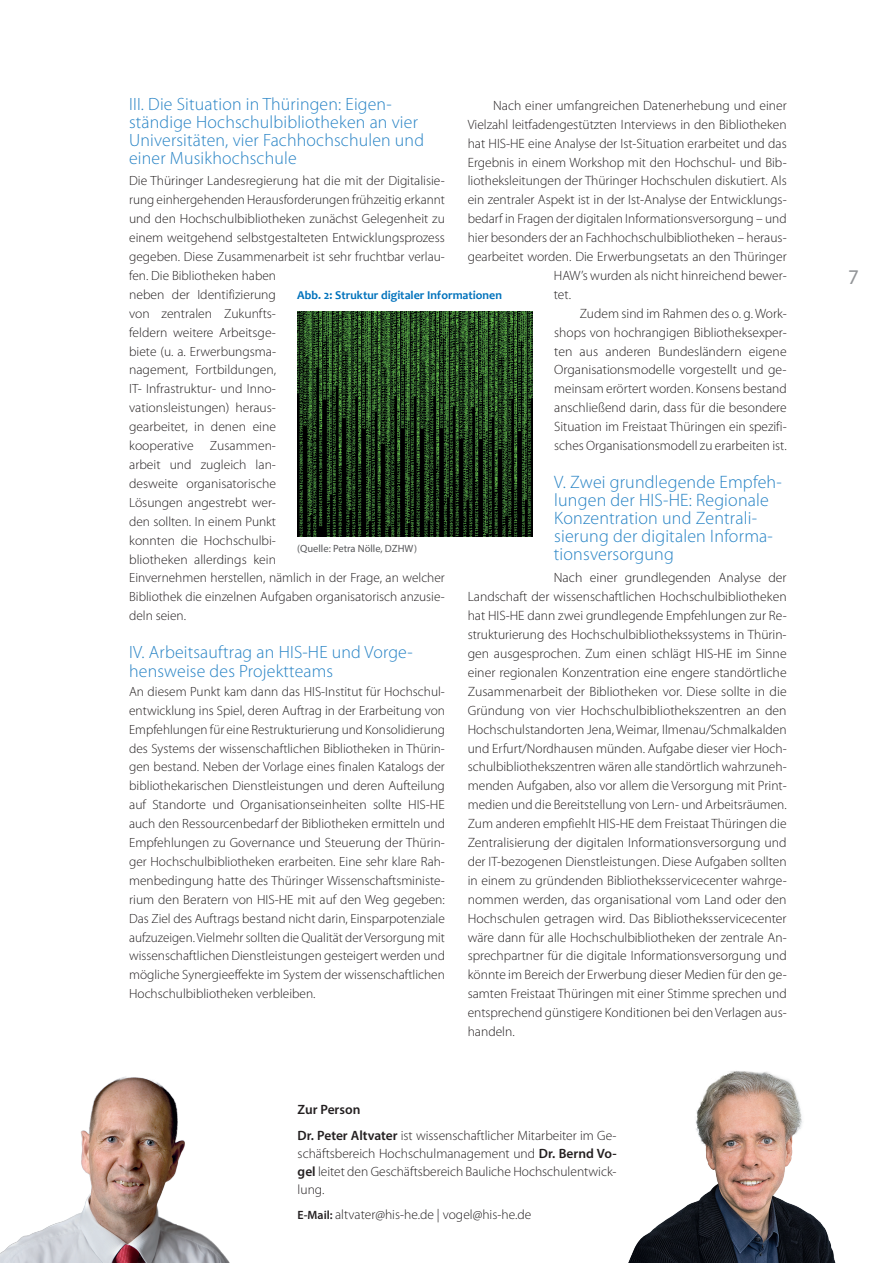
<style>
.page{position:relative;width:893px;height:1263px;background:#fff}
.page>*{position:absolute;margin:0;border:0;box-sizing:border-box;transform-origin:0 0}
.t1{font:21px "Myriad Pro";color:#939598}
.Zwischenüberschrift{font:300 18px/18px "Myriad Pro";letter-spacing:.01em;color:#2783c5}
.Zwischenüberschrift-2{font:300 17.85px/18px "Myriad Pro";letter-spacing:.01em;color:#2783c5}
.Fliesstext{font:300 13.5px/18.9px "Myriad Pro";color:#231f20;text-align:justify}
.Fliesstext_mit_Erstz{font:300 13.5px/18.9px "Myriad Pro";color:#231f20;text-align:justify}
.Fliesstext-2{font:600 13.5px "Myriad Pro";color:#231f20}
.Fliesstext-3{font:300 13.35px/18.9px "Myriad Pro";color:#231f20}
.Ü_Abbildung{font:700 12px "Candara";color:#0072bc}
.BU{font:10.5px "Myriad Pro";color:#57585a}
.s1{font-weight:600}
.s2{font-weight:600;font-size:12px}
</style>
<div class="page">
<img style="left:298px;top:312px;width:235px;height:225px">
<img style="left:628px;top:1071px;width:208px;height:192px">
<img style="left:0;top:1076px;width:230px;height:187px">
<p class="Zwischenüberschrift-2" style="left:129px;top:95px;width:296px">III. Die Situation in Thüringen: Eigen&shy;ständige Hochschulbibliotheken an vier Universitäten, vier Fachhochschulen und einer Musikhochschule</p>
<p class="Fliesstext-3" style="left:129px;top:171px;width:317px">Die Thüringer Landesregierung hat die mit der Digitalisie&shy;rung einhergehenden Herausforderungen frühzeitig erkannt und den Hochschulbibliotheken zunächst Gelegenheit zu einem weitgehend selbstgestalteten Entwicklungsprozess gegeben. Diese Zusammenarbeit ist sehr fruchtbar verlau&shy;fen. Die Bibliotheken haben<br>neben der Identifizierung<br>von zentralen Zukunfts-<br>feldern weitere Arbeitsge-<br>biete (u. a. Erwerbungsma-<br>nagement, Fortbildungen,<br>IT- Infrastruktur- und Inno-<br>vationsleistungen) heraus-<br>gearbeitet, in denen eine<br>kooperative Zusammen-<br>arbeit und zugleich lan-<br>desweite organisatorische<br>Lösungen angestrebt wer-<br>den sollten. In einem Punkt<br>konnten die Hochschulbi-<br>bliotheken allerdings kein<br>Einvernehmen herstellen, nämlich in der Frage, an welcher Bibliothek die einzelnen Aufgaben organisatorisch anzusie&shy;deln seien.</p>
<p class="Zwischenüberschrift-2" style="left:129px;top:642px;width:285px;line-height:19.4px">IV. Arbeitsauftrag an HIS-HE und Vorge&shy;hensweise des Projektteams</p>
<p class="Fliesstext-3" style="left:129px;top:682px;width:317px;text-align:justify">An diesem Punkt kam dann das HIS-Institut für Hochschul&shy;entwicklung ins Spiel, deren Auftrag in der Erarbeitung von Empfehlungen für eine Restrukturierung und Konsolidierung des Systems der wissenschaftlichen Bibliotheken in Thürin&shy;gen bestand. Neben der Vorlage eines finalen Katalogs der bibliothekarischen Dienstleistungen und deren Aufteilung auf Standorte und Organisationseinheiten sollte HIS-HE auch den Ressourcenbedarf der Bibliotheken ermitteln und Empfehlungen zu Governance und Steuerung der Thürin&shy;ger Hochschulbibliotheken erarbeiten. Eine sehr klare Rah&shy;menbedingung hatte des Thüringer Wissenschaftsministe&shy;rium den Beratern von HIS-HE mit auf den Weg gegeben:<br>Das Ziel des Auftrags bestand nicht darin, Einsparpotenziale aufzuzeigen. Vielmehr sollten die Qualität der Versorgung mit wissenschaftlichen Dienstleistungen gesteigert werden und mögliche Synergieeffekte im System der wissenschaftlichen Hochschulbibliotheken verbleiben.</p>
<p class="Fliesstext_mit_Erstz" style="left:493px;top:96px;width:295px">Nach einer umfangreichen Datenerhebung und einer</p>
<p class="Fliesstext_mit_Erstz" style="left:468px;top:115px;width:320px">Vielzahl leitfadengestützten Interviews in den Bibliotheken</p>
<p class="Fliesstext_mit_Erstz" style="left:468px;top:134px;width:320px">hat HIS-HE eine Analyse der Ist-Situation erarbeitet und das</p>
<p class="Fliesstext_mit_Erstz" style="left:468px;top:152px;width:320px">Ergebnis in einem Workshop mit den Hochschul- und Bib-</p>
<p class="Fliesstext_mit_Erstz" style="left:468px;top:171px;width:320px">liotheksleitungen der Thüringer Hochschulen diskutiert. Als</p>
<p class="Fliesstext_mit_Erstz" style="left:468px;top:190px;width:320px">ein zentraler Aspekt ist in der Ist-Analyse der Entwicklungs-</p>
<p class="Fliesstext_mit_Erstz" style="left:468px;top:209px;width:320px">bedarf in Fragen der digitalen Informationsversorgung – und</p>
<p class="Fliesstext_mit_Erstz" style="left:468px;top:228px;width:320px">hier besonders der an Fachhochschulbibliotheken – heraus-</p>
<p class="Fliesstext_mit_Erstz" style="left:468px;top:247px;width:320px">gearbeitet worden. Die Erwerbungsetats an den Thüringer</p>
<p class="Fliesstext_mit_Erstz" style="left:554px;top:266px;width:234px">HAW’s wurden als nicht hinreichend bewer-</p>
<p class="Fliesstext_mit_Erstz" style="left:554px;top:285px;width:19px">tet.</p>
<p class="Fliesstext_mit_Erstz" style="left:554px;top:304px;width:234px;text-indent:26px">Zudem sind im Rahmen des o. g. Work&shy;shops von hochrangigen Bibliotheksexper&shy;ten aus anderen Bundesländern eigene Organisationsmodelle vorgestellt und ge&shy;meinsam erörtert worden. Konsens bestand anschließend darin, dass für die besondere Situation im Freistaat Thüringen ein spezifi&shy;sches Organisationsmodell zu erarbeiten ist.</p>
<p class="Zwischenüberschrift" style="left:554px;top:473px;width:229px">V. Zwei grundlegende Empfeh&shy;lungen der HIS-HE: Regionale<br>Konzentration und Zentrali&shy;sierung der digitalen Informa&shy;tionsversorgung</p>
<p class="Fliesstext" style="left:468px;top:568px;width:320px;text-indent:86px">Nach einer grundlegenden Analyse der Landschaft der wissenschaftlichen Hochschulbibliotheken hat HIS-HE dann zwei grundlegende Empfehlungen zur Re&shy;strukturierung des Hochschulbibliothekssystems in Thürin&shy;gen ausgesprochen. Zum einen schlägt HIS-HE im Sinne einer regionalen Konzentration eine engere standörtliche Zusammenarbeit der Bibliotheken vor. Diese sollte in die Gründung von vier Hochschulbibliothekszentren an den Hochschulstandorten Jena, Weimar, Ilmenau/Schmalkalden und Erfurt/Nordhausen münden. Aufgabe dieser vier Hoch&shy;schulbibliothekszentren wären alle standörtlich wahrzuneh&shy;menden Aufgaben, also vor allem die Versorgung mit Print&shy;medien und die Bereitstellung von Lern- und Arbeitsräumen.<br>Zum anderen empfiehlt HIS-HE dem Freistaat Thüringen die Zentralisierung der digitalen Informationsversorgung und der IT-bezogenen Dienstleistungen. Diese Aufgaben sollten in einem zu gründenden Bibliotheksservicecenter wahrge&shy;nommen werden, das organisational vom Land oder den Hochschulen getragen wird. Das Bibliotheksservicecenter wäre dann für alle Hochschulbibliotheken der zentrale An&shy;sprechpartner für die digitale Informationsversorgung und könnte im Bereich der Erwerbung dieser Medien für den ge&shy;samten Freistaat Thüringen mit einer Stimme sprechen und entsprechend günstigere Konditionen bei den Verlagen aus&shy;handeln.</p>
<p class="Ü_Abbildung" style="left:297px;top:287px;width:206px">Abb. 2: Struktur digitaler Informationen</p>
<p class="BU" style="left:297px;top:542px;width:121px">(Quelle: Petra Nölle, DZHW)</p>
<p class="Fliesstext-2" style="left:298px;top:1100px;width:64px">Zur Person</p>
<p class="Fliesstext" style="left:298px;top:1126px;width:320px;line-height:18px"><span class="s1">Dr. Peter Altvater</span> ist wissenschaftlicher Mitarbeiter im Ge&shy;schäftsbereich Hochschulmanagement und <span class="s1">Dr. Bernd Vo&shy;gel</span> leitet den Geschäftsbereich Bauliche Hochschulentwick&shy;lung.</p>
<p class="Fliesstext" style="left:298px;top:1205px;width:235px"><span class="s2">E-Mail:</span> altvater@his-he.de | vogel@his-he.de</p>
<h1 class="t1" style="left:848px;top:264px;width:12px">7</h1>
</div>
